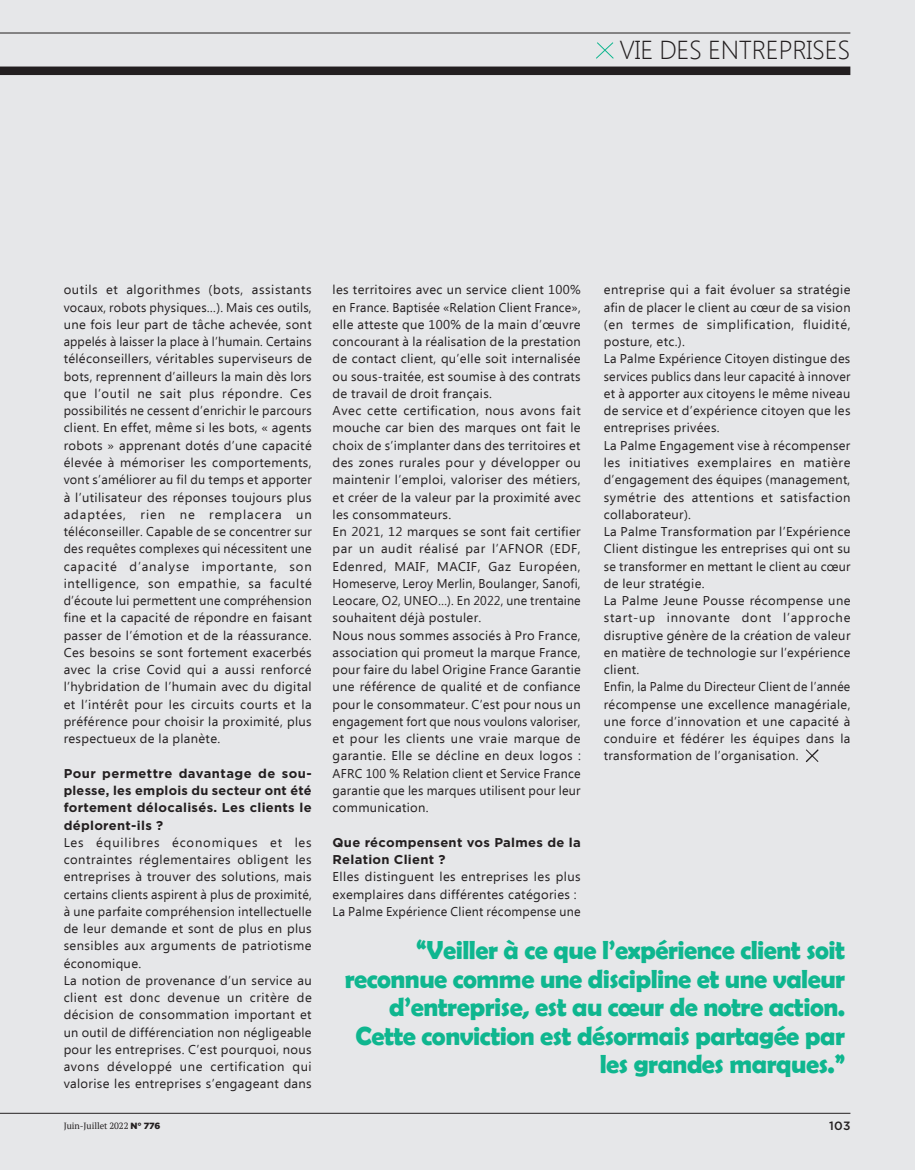
<style>
.page{position:relative;width:915px;height:1170px;background:#fff}
.page>*{position:absolute;margin:0;border:0;box-sizing:border-box;transform-origin:0 0}
.t1{font:700 26.25px/28.5px "Berlin Sans FB Demi";letter-spacing:-.02em;color:#0fb68f;text-align:right}
.t2{font:300 25.95px "Segoe UI";letter-spacing:-.01em;color:#231f20}
.t3{font:12.75px/17.2px "Ebrima";letter-spacing:.025em;color:#231f20}
.t4{font:700 12.75px/17.2px "Gotham";letter-spacing:.025em;color:#231f20;text-align:justify}
.t5{font:500 12px "Gotham";color:#231f20}
.t6{font:9px "PT Serif";letter-spacing:-.005em;color:#231f20}
.s1{font-family:"Gotham";font-weight:900}
</style>
<div class="page">
<div style="left:0;top:0;width:915px;height:1169px;background:#e6e7e9"></div>
<hr style="left:0;top:1112px;width:850px;height:1px;background:#231f20">
<div style="left:0;top:66px;width:850px;height:9px;background:#231f20"></div>
<hr style="left:0;top:33px;width:850px;height:1px;background:#231f20">
<svg style="left:596px;top:42px;width:18px;height:17px"></svg>
<svg style="left:805px;top:749px;width:14px;height:13px"></svg>
<h2 class="t2" style="left:619px;top:31px;width:232px">VIE DES ENTREPRISES</h2>
<p class="t3" style="left:64px;top:282px;width:250px;text-align:justify">outils et algorithmes (bots, assistants vocaux, robots physiques…). Mais ces outils, une fois leur part de tâche achevée, sont appelés à laisser la place à l’humain. Certains téléconseillers, véritables superviseurs de bots, reprennent d’ailleurs la main dès lors que l’outil ne sait plus répondre. Ces possibilités ne cessent d’enrichir le parcours client. En effet, même si les bots, « agents robots » apprenant dotés d’une capacité élevée à mémoriser les comportements, vont s’améliorer au fil du temps et apporter à l’utilisateur des réponses toujours plus adaptées, rien ne remplacera un téléconseiller. Capable de se concentrer sur des requêtes complexes qui nécessitent une capacité d’analyse importante, son intelligence, son empathie, sa faculté d’écoute lui permettent une compréhension fine et la capacité de répondre en faisant passer de l’émotion et de la réassurance.<br>Ces besoins se sont fortement exacerbés avec la crise Covid qui a aussi renforcé l’hybridation de l’humain avec du digital et l’intérêt pour les circuits courts et la préférence pour choisir la proximité, plus respectueux de la planète.</p>
<p class="t4" style="left:64px;top:764px;width:250px">Pour permettre davantage de sou&shy;plesse, les emplois du secteur ont été fortement délocalisés. Les clients le déplorent-ils ?</p>
<p class="t3" style="left:64px;top:834px;width:250px">Les équilibres économiques et les contraintes réglementaires obligent les entreprises à trouver des solutions, mais certains clients aspirent à plus de proximité, à une parfaite compréhension intellectuelle de leur demande et sont de plus en plus sensibles aux arguments de patriotisme économique.<br>La notion de provenance d’un service au client est donc devenue un critère de décision de consommation important et un outil de différenciation non négligeable pour les entreprises. C’est pourquoi, nous avons développé une certification qui valorise les entreprises s’engageant dans</p>
<p class="t6" style="left:64px;top:1119px;width:98px">Juin-Juillet 2022 <span class="s1">N° 776</span></p>
<p class="t3" style="left:333px;top:282px;width:250px">les territoires avec un service client 100% en France. Baptisée «Relation Client France», elle atteste que 100% de la main d’œuvre concourant à la réalisation de la prestation de contact client, qu’elle soit internalisée ou sous-traitée, est soumise à des contrats de travail de droit français.<br>Avec cette certification, nous avons fait mouche car bien des marques ont fait le choix de s’implanter dans des territoires et des zones rurales pour y développer ou maintenir l’emploi, valoriser des métiers, et créer de la valeur par la proximité avec les consommateurs.<br>En 2021, 12 marques se sont fait certifier par un audit réalisé par l’AFNOR (EDF, Edenred, MAIF, MACIF, Gaz Européen, Homeserve, Leroy Merlin, Boulanger, Sanofi, Leocare, O2, UNEO…). En 2022, une trentaine souhaitent déjà postuler.<br>Nous nous sommes associés à Pro France, association qui promeut la marque France, pour faire du label Origine France Garantie une référence de qualité et de confiance pour le consommateur. C’est pour nous un engagement fort que nous voulons valoriser, et pour les clients une vraie marque de garantie. Elle se décline en deux logos :<br>AFRC 100 % Relation client et Service France garantie que les marques utilisent pour leur communication.</p>
<p class="t4" style="left:333px;top:833px;width:250px">Que récompensent vos Palmes de la<br>Relation Client ?</p>
<p class="t3" style="left:333px;top:868px;width:250px">Elles distinguent les entreprises les plus exemplaires dans différentes catégories :<br>La Palme Expérience Client récompense une</p>
<p class="t3" style="left:604px;top:282px;width:248px">entreprise qui a fait évoluer sa stratégie afin de placer le client au cœur de sa vision (en termes de simplification, fluidité, posture, etc.).<br>La Palme Expérience Citoyen distingue des services publics dans leur capacité à innover et à apporter aux citoyens le même niveau de service et d’expérience citoyen que les entreprises privées.<br>La Palme Engagement vise à récompenser les initiatives exemplaires en matière d’engagement des équipes (management, symétrie des attentions et satisfaction collaborateur).<br>La Palme Transformation par l’Expérience Client distingue les entreprises qui ont su se transformer en mettant le client au cœur de leur stratégie.<br>La Palme Jeune Pousse récompense une start-up innovante dont l’approche disruptive génère de la création de valeur en matière de technologie sur l’expérience client.<br>Enfin, la Palme du Directeur Client de l’année récompense une excellence managériale, une force d’innovation et une capacité à conduire et fédérer les équipes dans la transformation de l’organisation.</p>
<h1 class="t1" style="left:345px;top:935px;width:502px">“Veiller à ce que l’expérience client soit reconnue comme une discipline et une valeur d’entreprise, est au cœur de notre action.<br>Cette conviction est désormais partagée par les grandes marques.”</h1>
<p class="t5" style="left:829px;top:1117px;width:23px">103</p>
</div>
